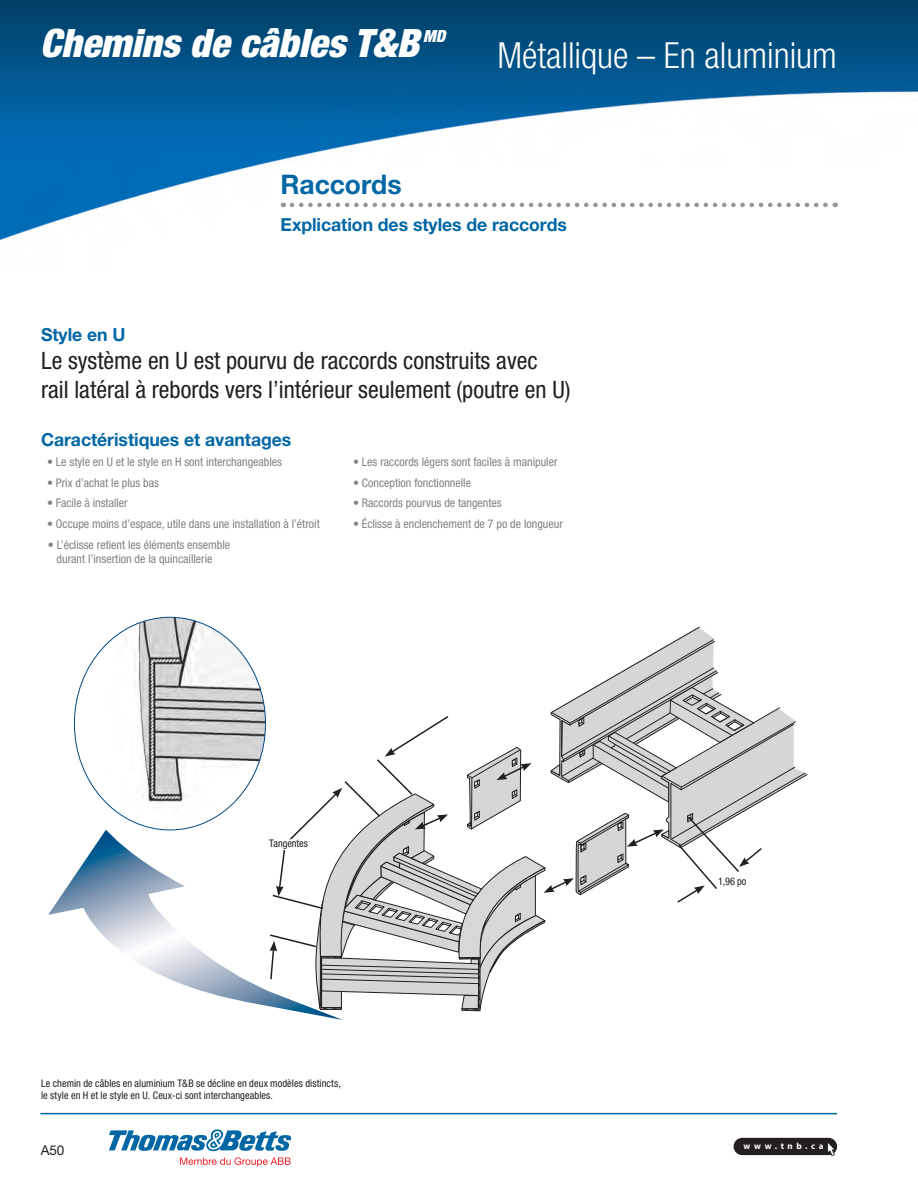
<style>
.page{position:relative;width:918px;height:1188px;background:#fff}
.page>*{position:absolute;margin:0;border:0;box-sizing:border-box;transform-origin:0 0}
.t1{font:italic 900 condensed 39.3px "Helvetica Neue LT Std";color:#fff}
.t2{font:300 condensed 36px "Helvetica Neue LT Std";color:#fff}
._18_18_Bold___L___Ru{font:700 27px "Helvetica Neue LT Std";letter-spacing:-.005em;color:#0067a5}
._16_19_2_Black_roman{font:condensed 24px/28.8px "Helvetica Neue LT Std";color:#231f20}
._12_12_5_Bold___L{font:700 18px "Helvetica Neue LT Std";letter-spacing:-.005em;color:#0067a5}
.t3{font:italic 900 condensed 16.65px "Helvetica Neue LT Std";color:#fff}
.t4{font:13.5px "Helvetica Neue LT Std";color:#231f20}
._8_9_Roman_condensed{font:condensed 12px/14.4px "Helvetica Neue LT Std";color:#808285}
._7_7_Roman_condensed{font:condensed 10.5px/11.2px "Helvetica Neue LT Std";letter-spacing:.01em;color:#231f20}
._7_7_5_Roman_condens{font:condensed 10.5px "Helvetica Neue LT Std";letter-spacing:-.005em;color:#231f20}
.t5{font:700 9px "Myriad Pro";letter-spacing:.405em;color:#fff}
</style>
<div class="page">
<img style="left:0;top:0;width:918px;height:241px">
<div style="left:734px;top:1138px;width:103px;height:17px;background:#231f20;border-radius:9px"></div>
<svg style="left:827px;top:1143px;width:8px;height:13px"></svg>
<hr style="left:40px;top:1113px;width:797px;height:1px;background:#0067a5">
<svg style="left:109px;top:1129px;width:182px;height:38px"></svg>
<svg style="left:48px;top:830px;width:295px;height:190px"></svg>
<img style="left:110px;top:617px;width:156px;height:211px">
<svg style="left:292px;top:203px;width:544px;height:4px"></svg>
<svg style="left:266px;top:626px;width:542px;height:386px"></svg>
<h1 class="t1" style="left:40px;top:18px;width:380px">Chemins de câbles T&amp;B</h1>
<h3 class="t3" style="left:423px;top:26px;width:24px">MD</h3>
<h2 class="t2" style="left:497px;top:34px;width:341px">Métallique – En aluminium</h2>
<p class="_18_18_Bold___L___Ru" style="left:281px;top:168px;width:122px">Raccords</p>
<p class="_12_12_5_Bold___L" style="left:281px;top:213px;width:288px">Explication des styles de raccords</p>
<p class="_12_12_5_Bold___L" style="left:41px;top:323px;width:86px">Style en U</p>
<p class="_16_19_2_Black_roman" style="left:41px;top:346px;width:531px">Le système en U est pourvu de raccords construits avec rail latéral à rebords vers l’intérieur seulement (poutre en U)</p>
<p class="_12_12_5_Bold___L" style="left:41px;top:428px;width:252px">Caractéristiques et avantages</p>
<p class="_8_9_Roman_condensed" style="left:47px;top:455px;width:237px">• Le style en U et le style en H sont interchangeables</p>
<p class="_8_9_Roman_condensed" style="left:353px;top:455px;width:206px">• Les raccords légers sont faciles à manipuler</p>
<p class="_8_9_Roman_condensed" style="left:47px;top:475px;width:114px">• Prix d’achat le plus bas</p>
<p class="_8_9_Roman_condensed" style="left:353px;top:475px;width:119px">• Conception fonctionnelle</p>
<p class="_8_9_Roman_condensed" style="left:47px;top:496px;width:82px">• Facile à installer</p>
<p class="_8_9_Roman_condensed" style="left:353px;top:496px;width:150px">• Raccords pourvus de tangentes</p>
<p class="_8_9_Roman_condensed" style="left:47px;top:516px;width:274px">• Occupe moins d’espace, utile dans une installation à l’étroit</p>
<p class="_8_9_Roman_condensed" style="left:353px;top:516px;width:211px">• Éclisse à enclenchement de 7 po de longueur</p>
<p class="_8_9_Roman_condensed" style="left:57px;top:537px;width:175px;text-indent:-9px">• L’éclisse retient les éléments ensemble durant l’insertion de la quincaillerie</p>
<p class="_7_7_5_Roman_condens" style="left:269px;top:837px;width:40px">Tangentes</p>
<p class="_7_7_Roman_condensed" style="left:41px;top:1078px;width:301px">Le chemin de câbles en aluminium T&amp;B se décline en deux modèles distincts, le style en H et le style en U. Ceux-ci sont interchangeables.</p>
<p class="t4" style="left:41px;top:1142px;width:25px">A50</p>
<p class="_7_7_5_Roman_condens" style="left:718px;top:875px;width:30px">1,96 po</p>
<p class="t5" style="left:743px;top:1140px;width:82px">www.tnb.ca</p>
</div>
